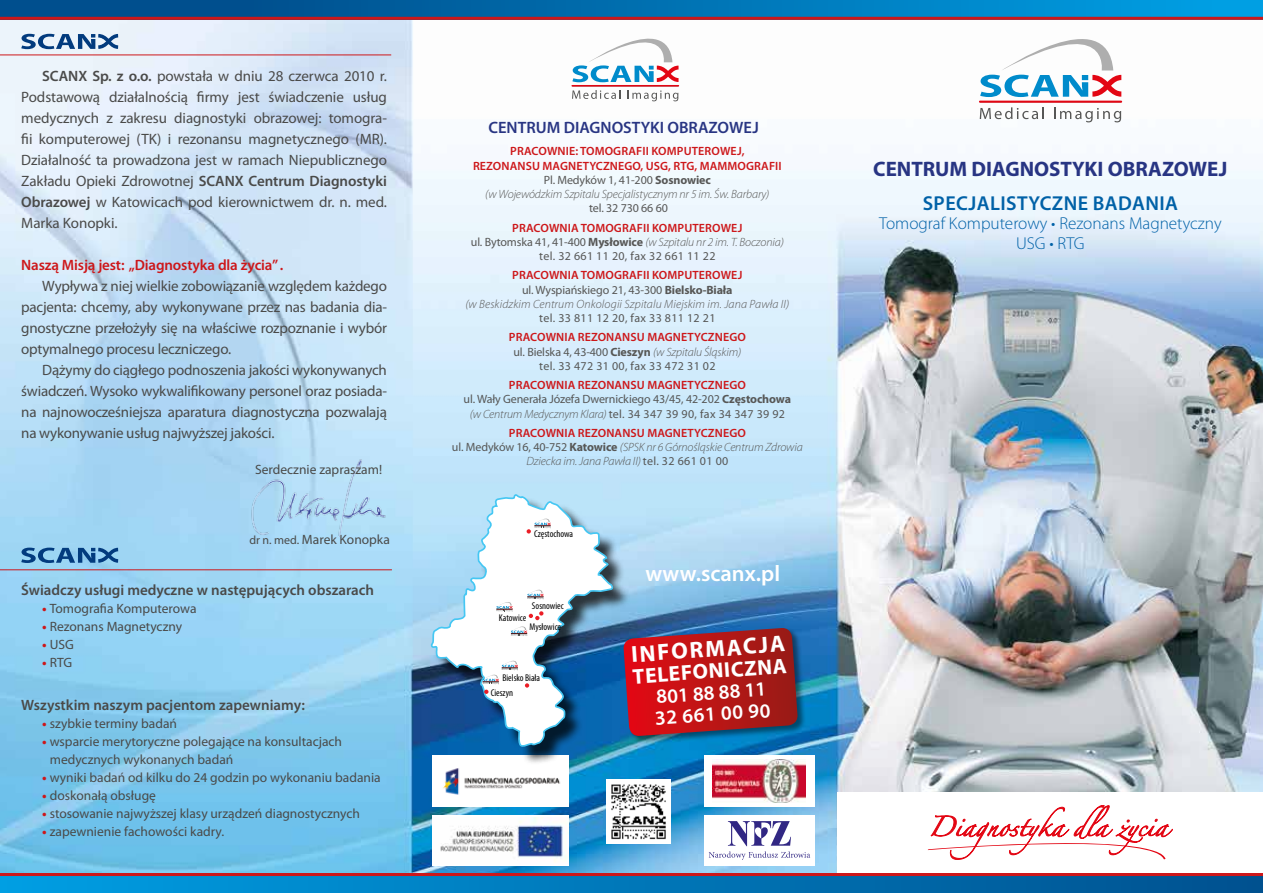
<style>
.page{position:relative;width:1263px;height:893px;background:#fff}
.page>*{position:absolute;margin:0;border:0;box-sizing:border-box;transform-origin:0 0}
.t1{font:700 23.25px "Myriad Pro";color:#fff}
.t2{font:600 22.5px "Myriad Pro";color:#fff}
.t3{font:700 21.45px "Myriad Pro";color:#fff}
.t4{font:700 21px "Myriad Pro";color:#283583}
.t5{font:600 20.25px "Myriad Pro";letter-spacing:.02em;color:#0061a7}
.t6{font:600 20.25px/21.5px "Myriad Pro";color:#fff}
.t7{font:300 17.25px/19.5px "Myriad Pro";color:#0061a7;text-align:center}
.t8{font:600 16.5px "Myriad Pro";color:#283583}
.t9{font:15px/21px "Myriad Pro";letter-spacing:-.015em;color:#4a4a49;text-align:justify}
.t10{font:600 15px "Myriad Pro";color:#4a4a49}
.t11{font:600 15px "Myriad Pro";letter-spacing:-.01em;color:#cd171a}
.t12{font:13.5px/18px "Myriad Pro";color:#4a4a49}
.t13{font:italic 300 12px/14.2px "Myriad Pro";letter-spacing:-.01em;color:#575756;text-align:center}
.t14{font:12px/14.2px "Myriad Pro";letter-spacing:-.005em;color:#575756;text-align:center}
.t15{font:12px/14.2px "Myriad Pro";letter-spacing:.025em;color:#575756;text-align:center}
.t16{font:600 12px "Myriad Pro";letter-spacing:.01em;color:#cd171a}
.t17{font:italic 300 12px "Myriad Pro";letter-spacing:.015em;color:#575756}
.t18{font:condensed 9.75px/20.9px "Myriad Pro";color:#000}
.s1{font-weight:600}
.s2{font-size:12px}
.s3{font-weight:700;color:#cd171a}
.s4{font-weight:400;font-style:normal}
.s5{font-weight:700;font-style:normal}
.s6{font-weight:700}
.s7{font-weight:600;color:#cd171a}
.s8{font-weight:300;font-style:italic}
.s9{font-weight:600;font-style:normal;color:#cd171a}
</style>
<div class="page">
<img style="left:0;top:20px;width:1263px;height:853px">
<svg style="left:980px;top:107px;width:64px;height:12px"></svg>
<svg style="left:1054px;top:108px;width:67px;height:14px"></svg>
<hr style="left:979px;top:101px;width:143px;height:2px;background:#e30613">
<svg style="left:980px;top:37px;width:141px;height:60px"></svg>
<svg style="left:572px;top:90px;width:48px;height:9px"></svg>
<svg style="left:628px;top:90px;width:50px;height:11px"></svg>
<hr style="left:571px;top:85px;width:108px;height:2px;background:#e30613">
<svg style="left:572px;top:37px;width:106px;height:45px"></svg>
<div style="left:838px;top:792px;width:425px;height:93px;background:#fff"></div>
<svg style="left:928px;top:805px;width:244px;height:54px"></svg>
<svg style="left:0;top:0;width:1263px;height:17px;background:#026faf"></svg>
<hr style="left:0;top:17px;width:1263px;height:3px;background:#cd171a">
<img style="left:247px;top:454px;width:141px;height:83px">
<svg style="left:21px;top:34px;width:99px;height:15px"></svg>
<svg style="left:21px;top:547px;width:99px;height:16px;background:#548ebd"></svg>
<hr style="left:0;top:55px;width:391px;height:1px;background:#cd171a">
<hr style="left:0;top:569px;width:392px;height:1px;background:#cd171a">
<div style="left:0;top:876px;width:1263px;height:17px;background:linear-gradient(to right,#009ee3,#00508f)"></div>
<hr style="left:0;top:873px;width:1263px;height:3px;background:#cd171a">
<div style="left:433px;top:815px;width:136px;height:51px;background:#fff"></div>
<img style="left:440px;top:817px;width:124px;height:45px">
<img style="left:433px;top:756px;width:136px;height:50px">
<div style="left:704px;top:755px;width:110px;height:51px;background:#fff"></div>
<img style="left:712px;top:759px;width:94px;height:43px">
<div style="left:704px;top:815px;width:110px;height:51px;background:#fff"></div>
<svg style="left:709px;top:821px;width:101px;height:39px"></svg>
<img style="left:606px;top:779px;width:64px;height:64px">
<div style="left:434px;top:497px;width:197px;height:268px;background:#000;opacity:.75"></div>
<svg style="left:429px;top:494px;width:185px;height:254px"></svg>
<svg style="left:484px;top:690px;width:4px;height:4px"></svg>
<svg style="left:525px;top:683px;width:4px;height:5px"></svg>
<svg style="left:529px;top:611px;width:14px;height:9px"></svg>
<svg style="left:527px;top:589px;width:17px;height:10px"></svg>
<svg style="left:527px;top:518px;width:24px;height:15px"></svg>
<svg style="left:496px;top:602px;width:17px;height:9px"></svg>
<svg style="left:511px;top:626px;width:16px;height:10px"></svg>
<svg style="left:483px;top:660px;width:35px;height:24px"></svg>
<div style="left:624px;top:628px;width:182px;height:117px;background:#000;opacity:.45"></div>
<svg style="left:623px;top:628px;width:175px;height:109px;background:#a41e27"></svg>
<p class="t9" style="left:21px;top:66px;width:367px;text-indent:57px"><span class="s1">X SP. Z O.O.</span> powstała w dniu 28 czerwca 2010 r.<br>Podstawową działalnością firmy jest świadczenie usług medycznych z zakresu diagnostyki obrazowej: tomogra&shy;fii komputerowej (TK) i rezonansu magnetycznego (MR).<br>Działalność ta prowadzona jest w ramach Niepublicznego Zakładu Opieki Zdrowotnej <span class="s1">SCAN</span></p>
<p class="t10" style="left:42px;top:68px;width:18px">SCAN</p>
<p class="t9" style="left:21px;top:171px;width:367px;text-indent:214px"><span class="s1">X CENTRUM DIAGNOSTYKI OBRAZOWEJ</span> w Katowicach pod kierownictwem dr. n. med.<br>Marka Konopki.</p>
<p class="t11" style="left:21px;top:257px;width:264px">NASZĄ MISJĄ JEST: „DIAGNOSTYKA DLA ŻYCIA” .</p>
<p class="t9" style="left:21px;top:276px;width:367px;text-indent:21px">Wypływa z niej wielkie zobowiązanie względem każdego pacjenta: chcemy, aby wykonywane przez nas badania dia&shy;gnostyczne przełożyły się na właściwe rozpoznanie i wybór optymalnego procesu leczniczego.</p>
<p class="t9" style="left:21px;top:360px;width:367px;text-indent:21px">Dążymy do ciągłego podnoszenia jakości wykonywanych świadczeń. Wysoko wykwalifikowany personel oraz posiada&shy;na najnowocześniejsza aparatura diagnostyczna pozwalają na wykonywanie usług najwyższej jakości.</p>
<p class="t12" style="left:255px;top:460px;width:129px">Serdecznie zapraszam!</p>
<p class="t12" style="left:249px;top:531px;width:142px"><span class="s2">dr n. med.</span> Marek Konopka</p>
<p class="t10" style="left:21px;top:581px;width:354px">ŚWIADCZY USŁUGI MEDYCZNE W NASTĘPUJĄCYCH OBSZARACH</p>
<p class="t12" style="left:42px;top:599px;width:156px"><span class="s3">•</span> Tomografia Komputerowa</p>
<p class="t12" style="left:42px;top:617px;width:141px"><span class="s3">•</span> Rezonans Magnetyczny</p>
<p class="t12" style="left:42px;top:635px;width:33px"><span class="s3">•</span> USG</p>
<p class="t12" style="left:42px;top:653px;width:31px"><span class="s3">•</span> RTG</p>
<p class="t10" style="left:21px;top:697px;width:285px">WSZYSTKIM NASZYM PACJENTOM ZAPEWNIAMY:</p>
<p class="t12" style="left:42px;top:715px;width:136px"><span class="s3">•</span> szybkie terminy badań</p>
<p class="t12" style="left:50px;top:733px;width:294px;text-indent:-8px"><span class="s3">•</span> wsparcie merytoryczne polegające na konsultacjach medycznych wykonanych badań</p>
<p class="t12" style="left:42px;top:769px;width:340px"><span class="s3">•</span> wyniki badań od kilku do 24 godzin po wykonaniu badania</p>
<p class="t12" style="left:42px;top:787px;width:115px"><span class="s3">•</span> doskonałą obsługę</p>
<p class="t12" style="left:42px;top:805px;width:319px"><span class="s3">•</span> stosowanie najwyższej klasy urządzeń diagnostycznych</p>
<p class="t12" style="left:42px;top:823px;width:183px"><span class="s3">•</span> zapewnienie fachowości kadry.</p>
<p class="t8" style="left:488px;top:118px;width:11px">CENT</p>
<p class="t8" style="left:526px;top:118px;width:48px">RUM DIAGN</p>
<p class="t8" style="left:612px;top:118px;width:140px">OSTYKI OBRAZOWEJ</p>
<p class="t16" style="left:510px;top:145px;width:79px">PRACOWNIE: TOMO</p>
<p class="t16" style="left:613px;top:145px;width:101px">GRAF II KOMPUTEROW</p>
<p class="t16" style="left:731px;top:145px;width:15px">EJ,</p>
<p class="t16" style="left:473px;top:159px;width:37px">REZONAN</p>
<p class="t16" style="left:526px;top:159px;width:35px">SU MAGNETYCZNEG</p>
<p class="t16" style="left:633px;top:159px;width:96px">O, USG, RTG, MAMMO</p>
<p class="t16" style="left:746px;top:159px;width:37px">GRAFII</p>
<p class="t13" style="left:485px;top:173px;width:286px"><span class="s4">Pl. Medyków 1, 41-200</span> <span class="s5">Sosnowiec<br></span>(w Wojewódzkim Szpitalu Specjalistycznym nr 5 im. Św. Barbary)</p>
<p class="t14" style="left:589px;top:201px;width:80px">tel. 32 730 66 60</p>
<p class="t16" style="left:512px;top:221px;width:78px">PRACOWNIA TOMO</p>
<p class="t16" style="left:614px;top:221px;width:101px">GRAF II KOMPUTEROW</p>
<p class="t16" style="left:731px;top:221px;width:13px">EJ</p>
<p class="t13" style="left:471px;top:235px;width:314px"><span class="s4">ul. Bytomska 41, 41-400</span> <span class="s5">Mysłowice</span> (w Szpitalu nr 2 im. T. Boczonia)</p>
<p class="t15" style="left:539px;top:249px;width:178px">tel. 32 661 11 20, fax 32 661 11 22</p>
<p class="t16" style="left:512px;top:269px;width:78px">PRACOWNIA TOMO</p>
<p class="t16" style="left:614px;top:269px;width:101px">GRAF II KOMPUTEROW</p>
<p class="t16" style="left:731px;top:269px;width:13px">EJ</p>
<p class="t14" style="left:522px;top:283px;width:212px">ul. Wyspiańskiego 21, 43-300 <span class="s6">Bielsko-Biała</span></p>
<p class="t17" style="left:465px;top:298px;width:325px">(w Beskidzkim Centrum Onkologii Szpitalu Miejskim im. Jana Pawła II)</p>
<p class="t15" style="left:539px;top:311px;width:178px">tel. 33 811 12 20, fax 33 811 12 21</p>
<p class="t15" style="left:509px;top:330px;width:237px"><span class="s7">PRACOWNIA REZONANSU MAGNETYCZNEGO </span>ul. Bielska 4, 43-400 <span class="s6">Cieszyn</span> <span class="s8">(w Szpitalu Śląskim) </span>tel. 33 472 31 00, fax 33 472 31 02</p>
<p class="t14" style="left:464px;top:378px;width:329px"><span class="s7">PRACOWNIA REZONANSU MAGNETYCZNEGO<br></span>ul. Wały Generała Józefa Dwernickiego 43/45, 42-202 <span class="s6">Częstochowa </span><span class="s8">(w Centrum Medycznym Klara)</span> tel. 34 347 39 90, fax 34 347 39 92</p>
<p class="t13" style="left:452px;top:426px;width:352px"><span class="s9">PRACOWNIA REZONANSU MAGNETYCZNEGO<br></span><span class="s4">ul. Medyków 16, 40-752</span> <span class="s5">Katowice</span> (SPSK nr 6 Górnośląskie Centrum Zdrowia<br>Dziecka im. Jana Pawła II) <span class="s4">tel. 32 661 01 00</span></p>
<p class="t18" style="left:534px;top:524px;width:41px">Częstochowa</p>
<p class="t18" style="left:529px;top:596px;width:36px">Sosnowiec<br>Mysłowice</p>
<p class="t18" style="left:499px;top:608px;width:29px">Katowice</p>
<p class="t18" style="left:491px;top:671px;width:51px;line-height:14.2px;text-indent:12px">Bielsko Biała<br>Cieszyn</p>
<h2 class="t2" style="left:645px;top:561px;width:136px">WWW.SCANX.PL</h2>
<h1 class="t1" style="left:630px;top:641px;width:156px;rotate:-4deg">INFORMACJA</h1>
<h3 class="t3" style="left:632px;top:664px;width:156px;rotate:-4deg">TELEFONICZNA</h3>
<h3 class="t6" style="left:653px;top:686px;width:117px;rotate:-4deg">801 88 88 11<br>32 661 00 90</h3>
<h3 class="t4" style="left:873px;top:157px;width:356px">CENTRUM DIAGNOSTYKI OBRAZOWEJ</h3>
<h3 class="t5" style="left:923px;top:192px;width:257px">SPECJALISTYCZNE BADANIA</h3>
<p class="t7" style="left:879px;top:214px;width:344px">Tomograf Komputerowy • Rezonans Magnetyczny<br>USG • RTG</p>
</div>
